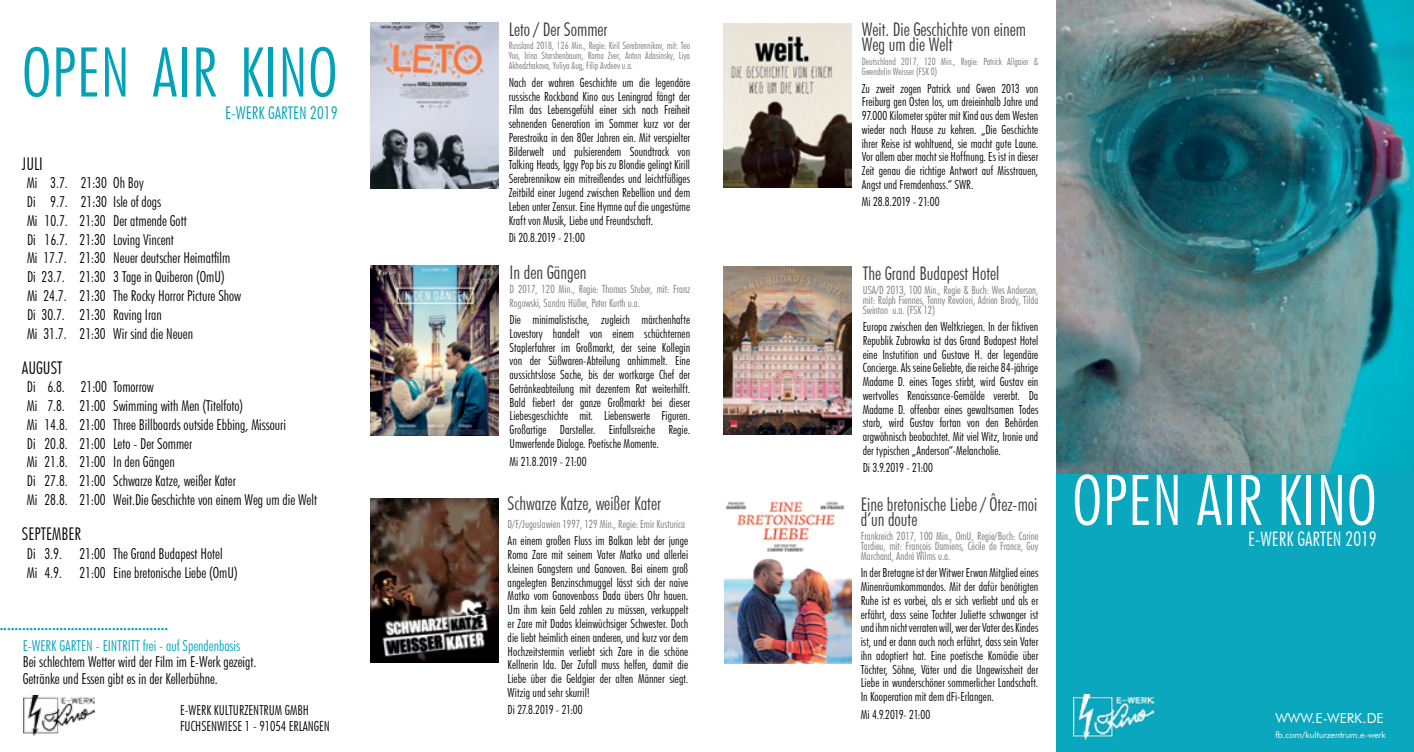
<style>
.page{position:relative;width:1414px;height:752px;background:#fff}
.page>*{position:absolute;margin:0;border:0;box-sizing:border-box;transform-origin:0 0}
.t1{font:300 condensed 70px "Futura BT";color:#fff}
.t2{font:300 condensed 68.75px "Futura BT";color:#03a2b8}
.t3{font:300 condensed 20px "Futura BT";color:#fff}
.t4{font:300 condensed 18.75px/15px "Futura BT";color:#373639}
.t5{font:300 condensed 17.5px "Futura BT";color:#000}
.t6{font:300 condensed 17.5px "Futura BT";color:#03a2b8}
.t7{font:300 condensed 15px/18.8px "Futura BT";color:#000}
.t8{font:700 15px "Times New Roman";color:#03a2b8}
.t9{font:300 condensed 15px "Futura BT";color:#03a2b8}
.t10{font:300 condensed 13.75px/16.2px "Futura BT";color:#000}
.t11{font:13.75px "Futura BT";color:#fff}
.t12{font:300 condensed 12.5px/13.8px "Futura BT";letter-spacing:.005em;color:#000;text-align:justify}
.t13{font:300 condensed 12.5px "Futura BT";letter-spacing:-.015em;color:#000}
.t14{font:300 condensed 12.5px "Futura BT";letter-spacing:-.03em;color:#000}
.t15{font:300 condensed 12.5px "Futura BT";letter-spacing:-.02em;color:#000}
.t16{font:300 condensed 11.25px/10px "Futura BT";color:#77787b;text-align:justify}
.t17{font:300 condensed 10px/10px "Futura BT";color:#77787b;text-align:justify}
.t18{font:8.75px "Futura BT";color:#fff}
</style>
<div class="page">
<div style="left:1056px;top:0;width:358px;height:751px;background:#0ba7be"></div>
<img style="left:1056px;top:0;width:358px;height:472px">
<img style="left:24px;top:695px;width:71px;height:39px">
<img style="left:371px;top:265px;width:127px;height:170px">
<img style="left:371px;top:498px;width:127px;height:164px">
<img style="left:371px;top:23px;width:127px;height:165px">
<img style="left:724px;top:266px;width:127px;height:168px">
<img style="left:724px;top:501px;width:127px;height:162px">
<img style="left:724px;top:23px;width:127px;height:164px">
<img style="left:1074px;top:694px;width:79px;height:45px">
<h2 class="t2" style="left:22px;top:30px;width:317px">OPEN AIR KINO</h2>
<h3 class="t6" style="left:225px;top:102px;width:114px">E-WERK GARTEN 2019</h3>
<h3 class="t5" style="left:22px;top:153px;width:22px">JULI</h3>
<p class="t7" style="left:27px;top:173px;width:216px">Mi 3.7. 21:30 Oh Boy<br>Di 9.7. 21:30 Isle of dogs<br>Mi 10.7. 21:30 Der atmende Gott<br>Di 16.7. 21:30 Loving Vincent<br>Mi 17.7. 21:30 Neuer deutscher Heimatfilm<br>Di 23.7. 21:30 3 Tage in Quiberon (OmU)<br>Mi 24.7. 21:30 The Rocky Horror Picture Show<br>Di 30.7. 21:30 Raving Iran<br>Mi 31.7. 21:30 Wir sind die Neuen</p>
<h3 class="t5" style="left:22px;top:356px;width:42px">AUGUST</h3>
<p class="t7" style="left:27px;top:377px;width:292px">Di 6.8. 21:00 Tomorrow<br>Mi 7.8. 21:00 Swimming with Men (Titelfoto)<br>Mi 14.8. 21:00 Three Billboards outside Ebbing, Missouri<br>Di 20.8. 21:00 Leto - Der Sommer<br>Mi 21.8. 21:00 In den Gängen<br>Di 27.8. 21:00 Schwarze Katze, weißer Kater<br>Mi 28.8. 21:00 Weit.Die Geschichte von einem Weg um die Welt</p>
<h3 class="t5" style="left:22px;top:523px;width:61px">SEPTEMBER</h3>
<p class="t7" style="left:27px;top:543px;width:212px">Di 3.9. 21:00 The Grand Budapest Hotel<br>Mi 4.9. 21:00 Eine bretonische Liebe (OmU)</p>
<p class="t8" style="left:0;top:614px;width:170px">.............................................</p>
<p class="t9" style="left:23px;top:636px;width:219px">E-WERK GARTEN - EINTRITT frei - auf Spendenbasis</p>
<p class="t7" style="left:23px;top:653px;width:235px;line-height:16.2px">Bei schlechtem Wetter wird der Film im E-Werk gezeigt.<br>Getränke und Essen gibt es in der Kellerbühne.</p>
<p class="t10" style="left:180px;top:701px;width:151px">E-WERK KULTURZENTRUM GMBH<br>FUCHSENWIESE 1 - 91054 ERLANGEN</p>
<h3 class="t4" style="left:509px;top:21px;width:100px">Leto / Der Sommer</h3>
<p class="t17" style="left:509px;top:41px;width:183px">Russland 2018, 126 Min., Regie: Kiril Serebrennikov, mit: Teo Yoo, Irina Starshenbaum, Roma Zver, Anton Adasinsky, Liya Akhedzhakova, Yuliya Aug, Filip Avdeev u.a.</p>
<p class="t12" style="left:509px;top:75px;width:183px">Nach der wahren Geschichte um die legendäre russische Rockband Kino aus Leningrad fängt der Film das Lebensgefühl einer sich nach Freiheit sehnenden Generation im Sommer kurz vor der Perestroika in den 80er Jahren ein. Mit verspielter Bilderwelt und pulsierendem Soundtrack von Talking Heads, Iggy Pop bis zu Blondie gelingt Kirill Serebrennikow ein mitreißendes und leichtfüßiges Zeitbild einer Jugend zwischen Rebellion und dem Leben unter Zensur. Eine Hymne auf die ungestüme Kraft von Musik, Liebe und Freundschaft.</p>
<p class="t12" style="left:509px;top:230px;width:78px">Di 20.8.2019 - 21:00</p>
<h3 class="t4" style="left:510px;top:264px;width:78px">In den Gängen</h3>
<p class="t16" style="left:510px;top:282px;width:182px;line-height:13.8px">D 2017, 120 Min., Regie: Thomas Stuber, mit: Franz<br>Rogowski, Sandra Hüller, Peter Kurth u.a.</p>
<p class="t12" style="left:510px;top:312px;width:182px">Die minimalistische, zugleich märchenhafte Lovestory handelt von einem schüchternen Staplerfahrer im Großmarkt, der seine Kollegin von der Süßwaren-Abteilung anhimmelt. Eine aussichtslose Sache, bis der wortkarge Chef der Getränkeabteilung mit dezentem Rat weiterhilft.<br>Bald fiebert der ganze Großmarkt bei dieser Liebesgeschichte mit. Liebenswerte Figuren.<br>Großartige Darsteller. Einfallsreiche Regie.<br>Umwerfende Dialoge. Poetische Momente.</p>
<p class="t14" style="left:510px;top:453px;width:79px">Mi 21.8.2019 - 21:00</p>
<h3 class="t4" style="left:508px;top:495px;width:155px">Schwarze Katze, weißer Kater</h3>
<p class="t16" style="left:508px;top:518px;width:179px">D/F/Jugoslawien 1997, 129 Min., Regie: Emir Kusturica</p>
<p class="t12" style="left:508px;top:533px;width:182px">An einem großen Fluss im Balkan lebt der junge Roma Zare mit seinem Vater Matko und allerlei kleinen Gangstern und Ganoven. Bei einem groß angelegten Benzinschmuggel lässt sich der naive Matko vom Ganovenboss Dada übers Ohr hauen.<br>Um ihm kein Geld zahlen zu müssen, verkuppelt er Zare mit Dadas kleinwüchsiger Schwester. Doch die liebt heimlich einen anderen, und kurz vor dem Hochzeitstermin verliebt sich Zare in die schöne Kellnerin Ida. Der Zufall muss helfen, damit die Liebe über die Geldgier der alten Männer siegt.<br>Witzig und sehr skurril!</p>
<p class="t15" style="left:508px;top:702px;width:77px">Di 27.8.2019 - 21:00</p>
<h3 class="t4" style="left:862px;top:22px;width:166px">Weit. Die Geschichte von einem<br>Weg um die Welt</h3>
<p class="t17" style="left:862px;top:56px;width:178px">Deutschland 2017, 120 Min., Regie: Patrick Allgaier &amp;<br>Gwendolin Weisser (FSK 0)</p>
<p class="t12" style="left:862px;top:81px;width:178px">Zu zweit zogen Patrick und Gwen 2013 von Freiburg gen Osten los, um dreieinhalb Jahre und 97.000 Kilometer später mit Kind aus dem Westen wieder nach Hause zu kehren. „Die Geschichte ihrer Reise ist wohltuend, sie macht gute Laune.<br>Vor allem aber macht sie Hoffnung. Es ist in dieser Zeit genau die richtige Antwort auf Misstrauen, Angst und Fremdenhass.“ SWR.</p>
<p class="t12" style="left:862px;top:195px;width:79px">Mi 28.8.2019 - 21:00</p>
<h3 class="t4" style="left:863px;top:265px;width:138px">The Grand Budapest Hotel</h3>
<p class="t16" style="left:863px;top:284px;width:177px">USA/D 2013, 100 Min., Regie &amp; Buch: Wes Anderson, mit: Ralph Fiennes, Tonny Revolori, Adrien Brody, Tilda Swinton u.a. (FSK 12)</p>
<p class="t12" style="left:863px;top:319px;width:177px">Europa zwischen den Weltkriegen. In der fiktiven Republik Zubrowka ist das Grand Budapest Hotel eine Instutition und Gustave H. der legendäre Concierge. Als seine Geliebte, die reiche 84-jährige Madame D. eines Tages stirbt, wird Gustav ein wertvolles Renaissance-Gemälde vererbt. Da Madame D. offenbar eines gewaltsamen Todes starb, wird Gustav fortan von den Behörden argwöhnisch beobachtet. Mit viel Witz, Ironie und der typischen „Anderson“-Melancholie.</p>
<p class="t13" style="left:863px;top:460px;width:72px">Di 3.9.2019 - 21:00</p>
<h3 class="t4" style="left:861px;top:496px;width:178px">Eine bretonische Liebe / Ôtez-moi d’un doute</h3>
<p class="t16" style="left:861px;top:530px;width:179px">Frankreich 2017, 100 Min., OmU, Regie/Buch: Carine Tardieu, mit: François Damiens, Cécile de France, Guy Marchand, André Wilms u.a.</p>
<p class="t12" style="left:861px;top:565px;width:179px">In der Bretagne ist der Witwer Erwan Mitglied eines Minenräumkommandos. Mit der dafür benötigten Ruhe ist es vorbei, als er sich verliebt und als er erfährt, dass seine Tochter Juliette schwanger ist und ihm nicht verraten will, wer der Vater des Kindes ist, und er dann auch noch erfährt, dass sein Vater ihn adoptiert hat. Eine poetische Komödie über Töchter, Söhne, Väter und die Ungewissheit der Liebe in wunderschöner sommerlicher Landschaft.<br>In Kooperation mit dem dFi-Erlangen.</p>
<p class="t13" style="left:861px;top:706px;width:71px">Mi 4.9.2019- 21:00</p>
<h1 class="t1" style="left:1072px;top:457px;width:306px">OPEN AIR KINO</h1>
<h3 class="t3" style="left:1248px;top:526px;width:130px">E-WERK GARTEN 2019</h3>
<p class="t11" style="left:1275px;top:709px;width:110px">WWW.E-WERK.DE</p>
<p class="t18" style="left:1275px;top:729px;width:112px">fb.com/kulturzentrum.e-werk</p>
</div>
